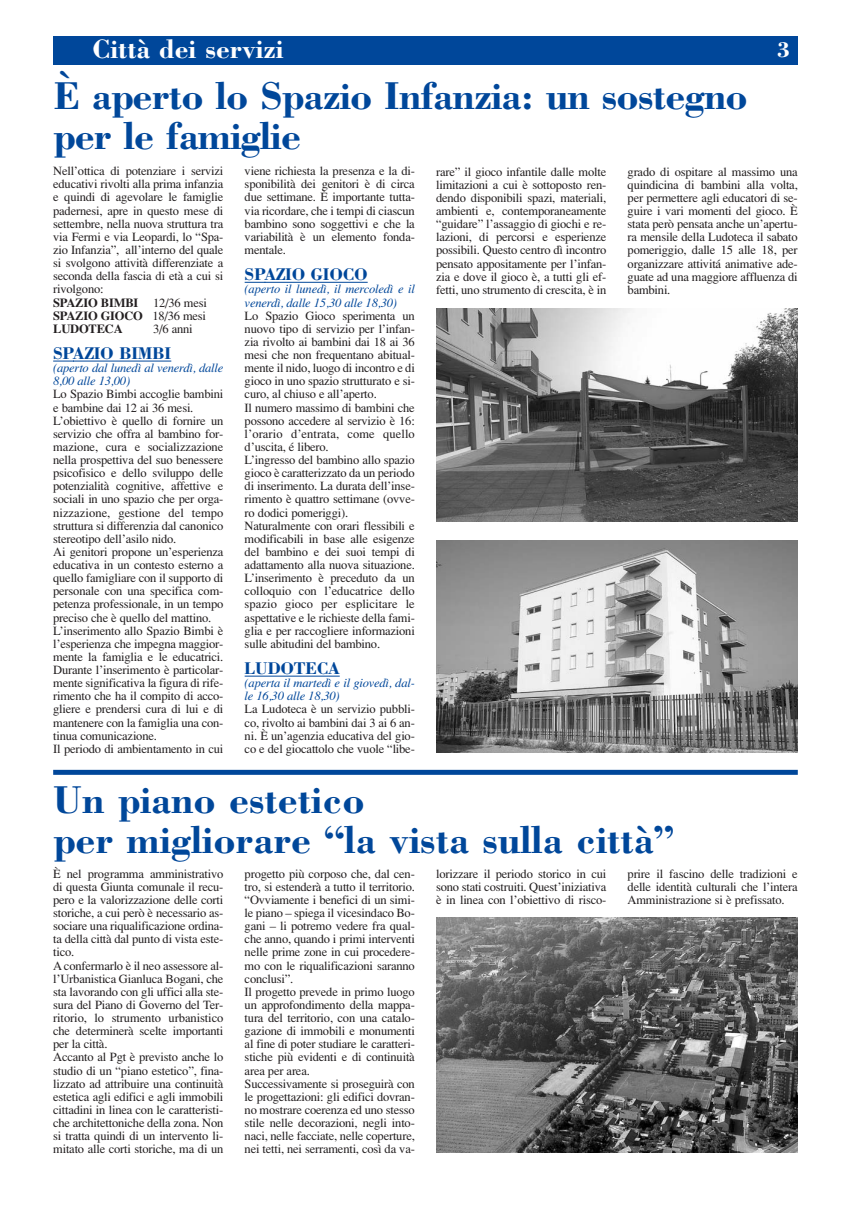
<style>
.page{position:relative;width:851px;height:1205px;background:#fff}
.page>*{position:absolute;margin:0;border:0;box-sizing:border-box;transform-origin:0 0}
.t1{font:700 40px/40px "Bodoni";letter-spacing:-.01em;color:#00479a}
.t2{font:700 27.5px "Bodoni";color:#fff}
.t3{font:700 22.5px "Bodoni";color:#fff}
.t4{font:700 17.5px "Bodoni";letter-spacing:-.02em;color:#00479a}
.t5{font:12.5px/13.1px "Times";letter-spacing:-.015em;color:#231f20;text-align:justify}
.t6{font:italic 12.5px/13.1px "Times";letter-spacing:-.015em;color:#00479a}
.s1{font-weight:700}
</style>
<div class="page">
<div style="left:53px;top:36px;width:744px;height:29px;background:#00479a"></div>
<svg style="left:53px;top:361px;width:20px;height:1px"></svg>
<hr style="left:73px;top:361px;width:98px;height:1px;background:#00479a">
<svg style="left:244px;top:282px;width:20px;height:1px"></svg>
<hr style="left:264px;top:282px;width:103px;height:1px;background:#00479a">
<hr style="left:244px;top:676px;width:95px;height:1px;background:#00479a">
<img style="left:436px;top:309px;width:361px;height:212px">
<img style="left:436px;top:540px;width:361px;height:213px">
<img style="left:436px;top:917px;width:361px;height:235px">
<div style="left:53px;top:770px;width:744px;height:5px;background:#00479a"></div>
<h2 class="t2" style="left:92px;top:38px;width:193px">Città dei servizi</h2>
<h3 class="t3" style="left:776px;top:41px;width:15px">3</h3>
<h1 class="t1" style="left:53px;top:79px;width:696px">È aperto lo Spazio Infanzia: un sostegno per le famiglie</h1>
<p class="t5" style="left:53px;top:166px;width:172px;text-align:left">Nell’ottica di potenziare i servizi educativi rivolti alla prima infanzia e quindi di agevolare le famiglie padernesi, apre in questo mese di settembre, nella nuova struttura tra via Fermi e via Leopardi, lo “Spa&shy;zio Infanzia”, all’interno del quale si svolgono attività differenziate a seconda della fascia di età a cui si rivolgono:<br><span class="s1">SPAZIO BIMBI</span> 12/36 mesi<br><span class="s1">SPAZIO GIOCO</span> 18/36 mesi<br><span class="s1">LUDOTECA</span></p>
<p class="t5" style="left:244px;top:166px;width:172px">viene richiesta la presenza e la di&shy;sponibilità dei genitori è di circa due settimane. È importante tutta&shy;via ricordare, che i tempi di ciascun bambino sono soggettivi e che la variabilità è un elemento fonda&shy;mentale.</p>
<h3 class="t4" style="left:244px;top:267px;width:124px">SPAZIO GIOCO</h3>
<p class="t6" style="left:244px;top:284px;width:172px">(aperto il lunedì, il mercoledì e il venerdì, dalle 15,30 alle 18,30)</p>
<p class="t5" style="left:244px;top:310px;width:172px;text-align:left">Lo Spazio Gioco sperimenta un nuovo tipo di servizio per l’infan&shy;zia rivolto ai bambini dai 18 ai 36 mesi che non frequentano abitual&shy;mente il nido, luogo di incontro e di gioco in uno spazio strutturato e si&shy;curo, al chiuso e all’aperto.<br>Il numero massimo di bambini che possono accedere al servizio è 16: l’orario d’entrata, come quello d’uscita, é libero.<br>L’ingresso del bambino allo spazio gioco è caratterizzato da un periodo di inserimento. La durata dell’inse&shy;rimento è quattro settimane (ovve&shy;ro dodici pomeriggi).<br>Naturalmente con orari flessibili e modificabili in base alle esigenze del bambino e dei suoi tempi di adattamento alla nuova situazione.<br>L’inserimento è preceduto da un colloquio con l’educatrice dello spazio gioco per esplicitare le aspettative e le richieste della fami&shy;glia e per raccogliere informazioni sulle abitudini del bambino.</p>
<h3 class="t4" style="left:244px;top:661px;width:96px">LUDOTECA</h3>
<p class="t6" style="left:244px;top:678px;width:172px">(aperta il martedì e il giovedì, dal&shy;le 16,30 alle 18,30)</p>
<p class="t5" style="left:244px;top:704px;width:172px">La Ludoteca è un servizio pubbli&shy;co, rivolto ai bambini dai 3 ai 6 an&shy;ni. È un’agenzia educativa del gio&shy;co e del giocattolo che vuole “libe-</p>
<p class="t5" style="left:436px;top:166px;width:172px">rare” il gioco infantile dalle molte limitazioni a cui è sottoposto ren&shy;dendo disponibili spazi, materiali, ambienti e, contemporaneamente “guidare” l’assaggio di giochi e re&shy;lazioni, di percorsi e esperienze possibili. Questo centro dì incontro pensato appositamente per l’infan&shy;zia e dove il gioco è, a tutti gli ef&shy;fetti, uno strumento di crescita, è in</p>
<p class="t5" style="left:627px;top:166px;width:172px">grado di ospitare al massimo una quindicina di bambini alla volta, per permettere agli educatori di se&shy;guire i vari momenti del gioco. È stata però pensata anche un’apertu&shy;ra mensile della Ludoteca il sabato pomeriggio, dalle 15 alle 18, per organizzare attivitá animative ade&shy;guate ad una maggiore affluenza di bambini.</p>
<p class="t5" style="left:153px;top:323px;width:41px">3/6 anni</p>
<h3 class="t4" style="left:53px;top:346px;width:120px">SPAZIO BIMBI</h3>
<p class="t6" style="left:53px;top:363px;width:172px">(aperto dal lunedì al venerdì, dalle<br>8,00 alle 13,00)</p>
<p class="t5" style="left:53px;top:389px;width:172px;text-align:left">Lo Spazio Bimbi accoglie bambini e bambine dai 12 ai 36 mesi.<br>L’obiettivo è quello di fornire un servizio che offra al bambino for&shy;mazione, cura e socializzazione nella prospettiva del suo benessere psicofisico e dello sviluppo delle potenzialità cognitive, affettive e sociali in uno spazio che per orga&shy;nizzazione, gestione del tempo struttura si differenzia dal canonico stereotipo dell’asilo nido.<br>Ai genitori propone un’esperienza educativa in un contesto esterno a quello famigliare con il supporto di personale con una specifica com&shy;petenza professionale, in un tempo preciso che è quello del mattino.<br>L’inserimento allo Spazio Bimbi è l’esperienza che impegna maggior&shy;mente la famiglia e le educatrici.<br>Durante l’inserimento è particolar&shy;mente significativa la figura di rife&shy;rimento che ha il compito di acco&shy;gliere e prendersi cura di lui e di mantenere con la famiglia una con&shy;tinua comunicazione.<br>Il periodo di ambientamento in cui</p>
<h1 class="t1" style="left:53px;top:782px;width:622px">Un piano estetico<br>per migliorare “la vista sulla città”</h1>
<p class="t5" style="left:53px;top:868px;width:172px;text-align:left">È nel programma amministrativo di questa Giunta comunale il recu&shy;pero e la valorizzazione delle corti storiche, a cui però è necessario as&shy;sociare una riqualificazione ordina&shy;ta della città dal punto di vista este&shy;tico.<br>A confermarlo è il neo assessore al&shy;l’Urbanistica Gianluca Bogani, che sta lavorando con gli uffici alla ste&shy;sura del Piano di Governo del Ter&shy;ritorio, lo strumento urbanistico che determinerà scelte importanti per la città.<br>Accanto al Pgt è previsto anche lo studio di un “piano estetico”, fina&shy;lizzato ad attribuire una continuità estetica agli edifici e agli immobili cittadini in linea con le caratteristi&shy;che architettoniche della zona. Non si tratta quindi di un intervento li&shy;mitato alle corti storiche, ma di un</p>
<p class="t5" style="left:244px;top:868px;width:172px;text-align:left">progetto più corposo che, dal cen&shy;tro, si estenderà a tutto il territorio. “Ovviamente i benefici di un simi&shy;le piano – spiega il vicesindaco Bo&shy;gani – li potremo vedere fra qual&shy;che anno, quando i primi interventi nelle prime zone in cui procedere&shy;mo con le riqualificazioni saranno conclusi”.<br>Il progetto prevede in primo luogo un approfondimento della mappa&shy;tura del territorio, con una catalo&shy;gazione di immobili e monumenti al fine di poter studiare le caratteri&shy;stiche più evidenti e di continuità area per area.<br>Successivamente si proseguirà con le progettazioni: gli edifici dovran&shy;no mostrare coerenza ed uno stesso stile nelle decorazioni, negli into&shy;naci, nelle facciate, nelle coperture, nei tetti, nei serramenti, così da va-</p>
<p class="t5" style="left:436px;top:868px;width:172px">lorizzare il periodo storico in cui sono stati costruiti. Quest’iniziativa è in linea con l’obiettivo di risco-</p>
<p class="t5" style="left:627px;top:868px;width:172px">prire il fascino delle tradizioni e delle identità culturali che l’intera Amministrazione si è prefissato.</p>
</div>
